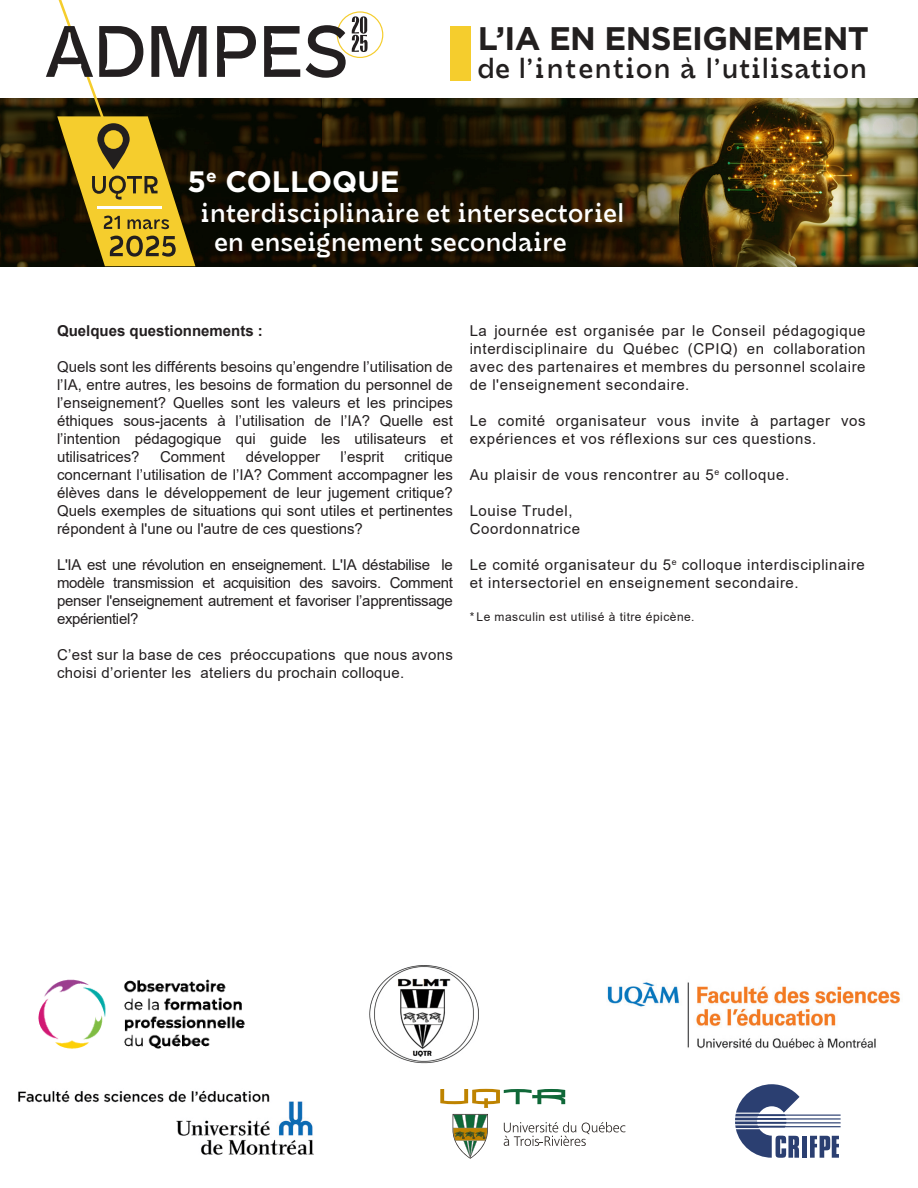
<style>
.page{position:relative;width:918px;height:1188px;background:#fff}
.page>*{position:absolute;margin:0;border:0;box-sizing:border-box;transform-origin:0 0}
.t1{font:700 32.55px "Gotham";letter-spacing:-.02em;color:#221f1f}
.t2{font:700 29.55px "Gotham";color:#fff}
.t3{font:600 27.6px "DX Rigraf";letter-spacing:.04em;color:#221f1f}
.t4{font:600 25.8px/30px "DX Rigraf";letter-spacing:.02em;color:#fff}
.t5{font:15px/18px "Arial";letter-spacing:.04em;color:#231f20;text-align:justify}
.t6{font:15px/18px "Arial";letter-spacing:.02em;color:#231f20}
.t7{font:700 15px "Arial";color:#231f20}
.t8{font:15px "Arial";color:#231f20}
.t9{font:12px "Arial";letter-spacing:.04em;color:#231f20}
</style>
<div class="page">
<img style="left:0;top:99px;width:918px;height:167px">
<svg style="left:217px;top:26px;width:39px;height:51px"></svg>
<svg style="left:264px;top:26px;width:36px;height:51px"></svg>
<svg style="left:306px;top:11px;width:77px;height:67px"></svg>
<svg style="left:46px;top:0;width:161px;height:266px"></svg>
<hr style="left:98px;top:206px;width:64px;height:2px;background:#fff">
<div style="left:450px;top:26px;width:21px;height:55px;background:#f5cd2d"></div>
<img style="left:369px;top:965px;width:110px;height:99px">
<img style="left:18px;top:1090px;width:296px;height:65px">
<img style="left:38px;top:979px;width:207px;height:70px">
<svg style="left:504px;top:1122px;width:121px;height:24px"></svg>
<svg style="left:453px;top:1114px;width:35px;height:45px"></svg>
<svg style="left:440px;top:1089px;width:125px;height:19px"></svg>
<svg style="left:735px;top:1084px;width:106px;height:74px"></svg>
<img style="left:607px;top:982px;width:293px;height:67px">
<h1 class="t1" style="left:478px;top:19px;width:393px">L’IA EN ENSEIGNEMENT</h1>
<h3 class="t3" style="left:478px;top:50px;width:390px">de l’intention à l’utilisation</h3>
<h2 class="t2" style="left:188px;top:164px;width:213px">5<sup>e</sup> COLLOQUE</h2>
<h3 class="t4" style="left:214px;top:197px;width:411px;text-indent:-13px">interdisciplinaire et intersectoriel en enseignement secondaire</h3>
<p class="t7" style="left:57px;top:320px;width:207px">Quelques questionnements :</p>
<p class="t5" style="left:57px;top:358px;width:397px">Quels sont les différents besoins qu’engendre l’utilisation de l’IA, entre autres, les besoins de formation du personnel de l’enseignement? Quelles sont les valeurs et les principes éthiques sous-jacents à l’utilisation de l’IA? Quelle est l’intention pédagogique qui guide les utilisateurs et utilisatrices?</p>
<p class="t8" style="left:160px;top:447px;width:67px">Comment</p>
<p class="t8" style="left:246px;top:447px;width:76px">développer</p>
<p class="t5" style="left:341px;top:448px;width:45px">l’esprit</p>
<p class="t5" style="left:57px;top:448px;width:397px;text-indent:348px">critique concernant l’utilisation de l’IA? Comment accompagner les élèves dans le développement de leur jugement critique?<br>Quels exemples de situations qui sont utiles et pertinentes répondent à l'une ou l'autre de ces questions?</p>
<p class="t5" style="left:57px;top:556px;width:397px">L'IA est une révolution en enseignement. L'IA déstabilise le modèle transmission et acquisition des savoirs. Comment penser l'enseignement autrement et favoriser l’apprentissage expérientiel?</p>
<p class="t6" style="left:57px;top:646px;width:397px">C’est sur la base de ces préoccupations que nous avons choisi d’orienter les ateliers du prochain colloque.</p>
<p class="t5" style="left:470px;top:322px;width:397px">La journée est organisée par le Conseil pédagogique interdisciplinaire du Québec (CPIQ) en collaboration avec des partenaires et membres du personnel scolaire de l'enseignement secondaire.</p>
<p class="t5" style="left:470px;top:412px;width:397px">Le comité organisateur vous invite à partager vos expériences et vos réflexions sur ces questions.</p>
<p class="t5" style="left:470px;top:466px;width:321px">Au plaisir de vous rencontrer au 5<sup>e</sup> colloque.</p>
<p class="t5" style="left:470px;top:502px;width:112px">Louise Trudel,<br>Coordonnatrice</p>
<p class="t5" style="left:470px;top:556px;width:397px">Le comité organisateur du 5<sup>e</sup> colloque interdisciplinaire et intersectoriel en enseignement secondaire.</p>
<p class="t9" style="left:470px;top:608px;width:226px">* Le masculin est utilisé à titre épicène.</p>
</div>
